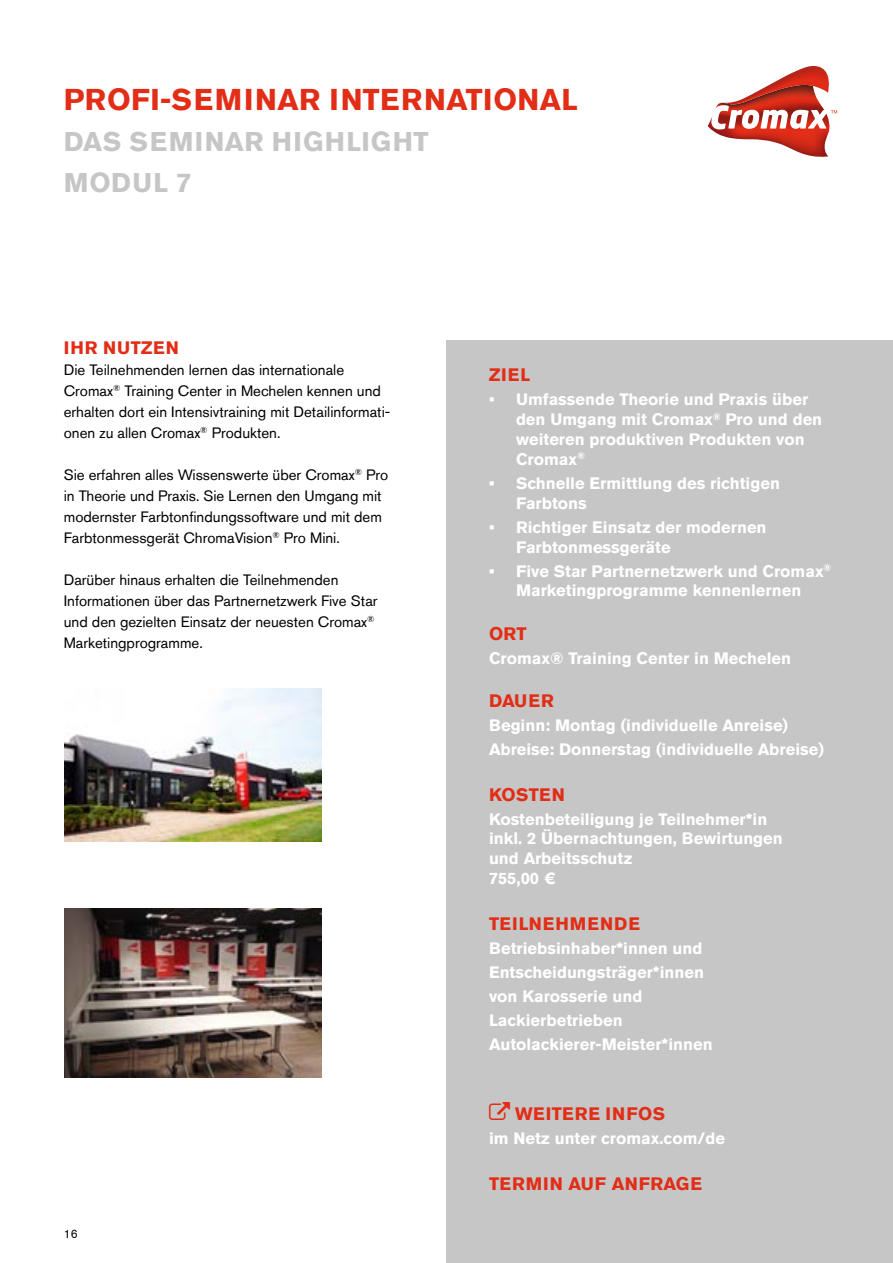
<style>
.page{position:relative;width:893px;height:1263px;background:#fff}
.page>*{position:absolute;margin:0;border:0;box-sizing:border-box;transform-origin:0 0}
.t1{font:700 30px "Akzidenz Grotesk Std";letter-spacing:.015em;color:#e22d17}
.t2{font:700 27px/41px "Akzidenz Grotesk Std";letter-spacing:.045em;color:#c6c6c6}
.t3{font:700 18px "Akzidenz Grotesk Std";letter-spacing:.055em;color:#e22d17}
.t4{font:700 16.5px/19.8px "Akzidenz Grotesk Std";color:#fff}
.t5{font:15px/21px "Akzidenz Grotesk Std";color:#000}
.t6{font:12px "Akzidenz Grotesk Std";color:#000}
</style>
<div class="page">
<svg style="left:708px;top:66px;width:129px;height:91px"></svg>
<div style="left:446px;top:340px;width:447px;height:923px;background:#c6c6c6"></div>
<img style="left:64px;top:689px;width:257px;height:152px">
<img style="left:64px;top:909px;width:257px;height:169px">
<h1 class="t1" style="left:64px;top:82px;width:516px">PROFI-SEMINAR INTERNATIONAL</h1>
<h2 class="t2" style="left:64px;top:121px;width:366px">DAS SEMINAR HIGHLIGHT<br>MODUL 7</h2>
<p class="t3" style="left:64px;top:337px;width:117px">IHR NUTZEN</p>
<p class="t5" style="left:64px;top:359px;width:328px">Die Teilnehmenden lernen das internationale Cromax<sup>®</sup> Training Center in Mechelen kennen und erhalten dort ein Intensivtraining mit Detailinformati&shy;onen zu allen Cromax<sup>®</sup> Produkten.</p>
<p class="t5" style="left:64px;top:464px;width:326px">Sie erfahren alles Wissenswerte über Cromax<sup>®</sup> Pro in Theorie und Praxis. Sie Lernen den Umgang mit modernster Farbtonfindungssoftware und mit dem Farbtonmessgerät ChromaVision<sup>®</sup> Pro Mini.</p>
<p class="t5" style="left:64px;top:569px;width:315px">Darüber hinaus erhalten die Teilnehmenden Informationen über das Partnernetzwerk Five Star und den gezielten Einsatz der neuesten Cromax<sup>® </sup>Marketingprogramme.</p>
<p class="t6" style="left:64px;top:1227px;width:15px">16</p>
<p class="t3" style="left:489px;top:365px;width:43px">ZIEL</p>
<p class="t4" style="left:516px;top:390px;width:308px;text-indent:-27px">• Umfassende Theorie und Praxis über den Umgang mit Cromax<sup>®</sup> Pro und den weiteren produktiven Produkten von<br>Cromax<sup>®</sup></p>
<p class="t4" style="left:516px;top:473px;width:265px;text-indent:-27px">• Schnelle Ermittlung des richtigen<br>Farbtons</p>
<p class="t4" style="left:516px;top:517px;width:252px;text-indent:-27px">• Richtiger Einsatz der modernen<br>Farbtonmessgeräte</p>
<p class="t4" style="left:489px;top:561px;width:344px;text-align:center">• Five Star Partnernetzwerk und Cromax<sup>®<br></sup>Marketingprogramme kennenlernen</p>
<p class="t3" style="left:489px;top:623px;width:39px">ORT</p>
<p class="t4" style="left:489px;top:648px;width:304px">Cromax® Training Center in Mechelen</p>
<p class="t3" style="left:489px;top:690px;width:66px">DAUER</p>
<p class="t4" style="left:489px;top:713px;width:336px;line-height:24px">Beginn: Montag (individuelle Anreise)<br>Abreise: Donnerstag (individuelle Abreise)</p>
<p class="t3" style="left:489px;top:784px;width:77px">KOSTEN</p>
<p class="t4" style="left:489px;top:809px;width:295px">Kostenbeteiligung je Teilnehmer*in inkl. 2 Übernachtungen, Bewirtungen und Arbeitsschutz<br>755,00 €</p>
<p class="t3" style="left:489px;top:913px;width:152px">TEILNEHMENDE</p>
<p class="t4" style="left:489px;top:936px;width:225px;line-height:24px">Betriebsinhaber*innen und<br>Entscheidungsträger*innen von Karosserie und<br>Lackierbetrieben<br>Autolackierer-Meister*innen</p>
<p class="t3" style="left:515px;top:1103px;width:151px">WEITERE INFOS</p>
<p class="t4" style="left:489px;top:1128px;width:238px">im Netz unter cromax.com/de</p>
<p class="t3" style="left:489px;top:1173px;width:215px">TERMIN AUF ANFRAGE</p>
</div>
